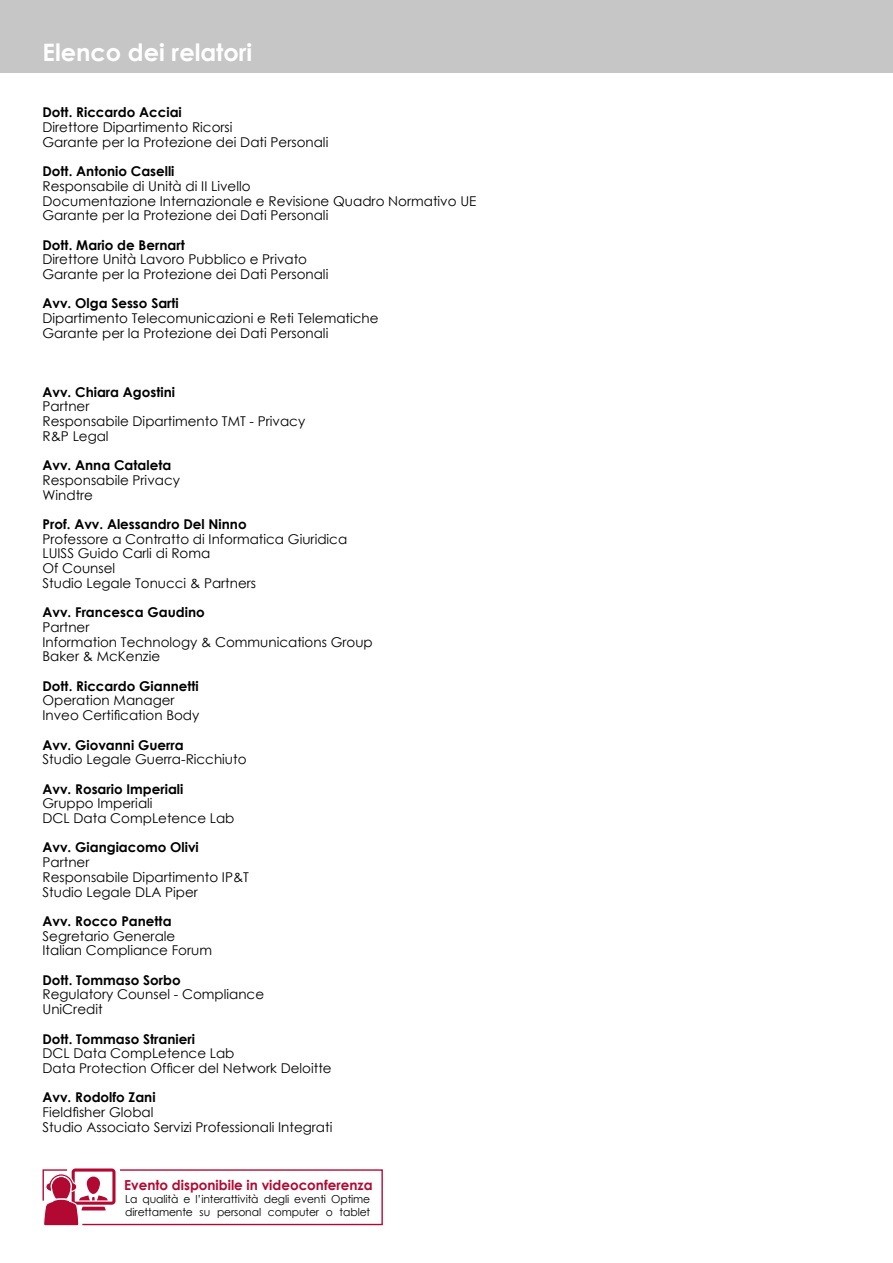
<style>
.page{position:relative;width:893px;height:1263px;background:#fff}
.page>*{position:absolute;margin:0;border:0;box-sizing:border-box;transform-origin:0 0}
.t1{font:700 24px "Century Gothic";color:#fff}
.t2{font:700 13.8px "Century Gothic";color:#b20933}
.t3{font:13.5px/14.7px "Century Gothic";color:#000}
.t4{font:700 13.5px "Century Gothic";color:#000}
.t5{font:10.95px/13.2px "Century Gothic";letter-spacing:-.01em;color:#000}
</style>
<div class="page">
<div style="left:0;top:0;width:893px;height:72px;background:#c6c6c6"></div>
<svg style="left:42px;top:1168px;width:341px;height:58px"></svg>
<h1 class="t1" style="left:43px;top:34px;width:211px">Elenco dei relatori</h1>
<p class="t4" style="left:43px;top:102px;width:141px">Dott. Riccardo Acciai</p>
<p class="t3" style="left:43px;top:120px;width:287px">Direttore Dipartimento Ricorsi<br>Garante per la Protezione dei Dati Personali</p>
<p class="t4" style="left:43px;top:161px;width:134px">Dott. Antonio Caselli</p>
<p class="t3" style="left:43px;top:178px;width:435px">Responsabile di Unità di II Livello<br>Documentazione Internazionale e Revisione Quadro Normativo UE<br>Garante per la Protezione dei Dati Personali</p>
<p class="t4" style="left:43px;top:234px;width:144px">Dott. Mario de Bernart</p>
<p class="t3" style="left:43px;top:252px;width:287px">Direttore Unità Lavoro Pubblico e Privato<br>Garante per la Protezione dei Dati Personali</p>
<p class="t4" style="left:43px;top:293px;width:138px">Avv. Olga Sesso Sarti</p>
<p class="t3" style="left:43px;top:311px;width:338px">Dipartimento Telecomunicazioni e Reti Telematiche<br>Garante per la Protezione dei Dati Personali</p>
<p class="t4" style="left:43px;top:381px;width:134px">Avv. Chiara Agostini</p>
<p class="t3" style="left:43px;top:399px;width:264px">Partner<br>Responsabile Dipartimento TMT - Privacy<br>R&amp;P Legal</p>
<p class="t4" style="left:43px;top:455px;width:130px">Avv. Anna Cataleta</p>
<p class="t3" style="left:43px;top:472px;width:139px">Responsabile Privacy<br>Windtre</p>
<p class="t4" style="left:43px;top:514px;width:206px">Prof. Avv. Alessandro Del Ninno</p>
<p class="t3" style="left:43px;top:531px;width:306px">Professore a Contratto di Informatica Giuridica<br>LUISS Guido Carli di Roma<br>Of Counsel<br>Studio Legale Tonucci &amp; Partners</p>
<p class="t4" style="left:43px;top:602px;width:164px">Avv. Francesca Gaudino</p>
<p class="t3" style="left:43px;top:619px;width:332px">Partner<br>Information Technology &amp; Communications Group<br>Baker &amp; McKenzie</p>
<p class="t4" style="left:43px;top:675px;width:158px">Dott. Riccardo Giannetti</p>
<p class="t3" style="left:43px;top:693px;width:158px">Operation Manager<br>Inveo Certification Body</p>
<p class="t4" style="left:43px;top:734px;width:143px">Avv. Giovanni Guerra</p>
<p class="t3" style="left:43px;top:752px;width:206px">Studio Legale Guerra-Ricchiuto</p>
<p class="t4" style="left:43px;top:778px;width:142px">Avv. Rosario Imperiali</p>
<p class="t3" style="left:43px;top:796px;width:193px">Gruppo Imperiali<br>DCL Data CompLetence Lab</p>
<p class="t4" style="left:43px;top:837px;width:158px">Avv. Giangiacomo Olivi</p>
<p class="t3" style="left:43px;top:855px;width:208px">Partner<br>Responsabile Dipartimento IP&amp;T<br>Studio Legale DLA Piper</p>
<p class="t4" style="left:43px;top:911px;width:131px">Avv. Rocco Panetta</p>
<p class="t3" style="left:43px;top:928px;width:171px">Segretario Generale<br>Italian Compliance Forum</p>
<p class="t4" style="left:43px;top:970px;width:140px">Dott. Tommaso Sorbo</p>
<p class="t3" style="left:43px;top:987px;width:223px">Regulatory Counsel - Compliance<br>UniCredit</p>
<p class="t4" style="left:43px;top:1028px;width:154px">Dott. Tommaso Stranieri</p>
<p class="t3" style="left:43px;top:1046px;width:291px">DCL Data CompLetence Lab<br>Data Protection Officer del Network Deloitte</p>
<p class="t4" style="left:43px;top:1087px;width:115px">Avv. Rodolfo Zani</p>
<p class="t3" style="left:43px;top:1105px;width:291px">Fieldfisher Global<br>Studio Associato Servizi Professionali Integrati</p>
<p class="t2" style="left:124px;top:1174px;width:250px">Evento disponibile in videoconferenza</p>
<p class="t5" style="left:125px;top:1192px;width:247px">La qualità e l’interattività degli eventi Optime direttamente su personal computer o tablet</p>
</div>
